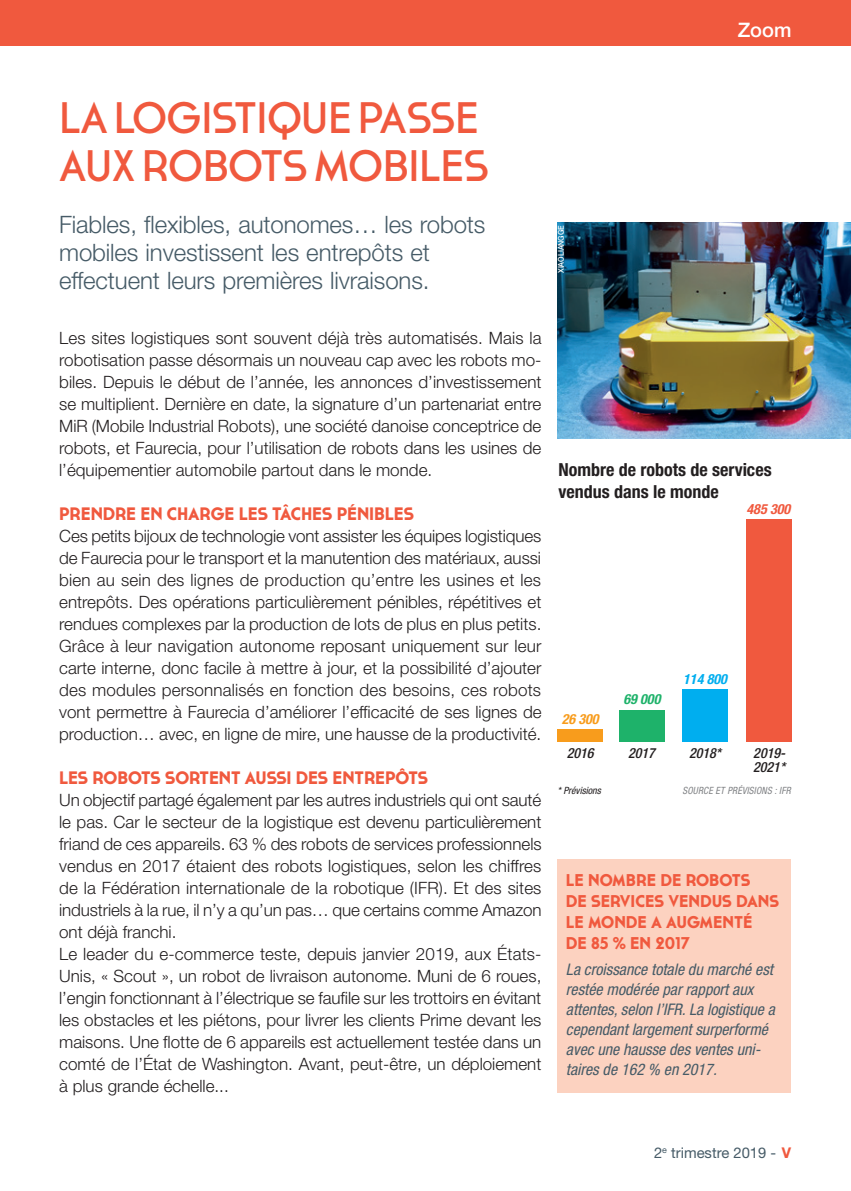
<style>
.page{position:relative;width:851px;height:1191px;background:#fff}
.page>*{position:absolute;margin:0;border:0;box-sizing:border-box;transform-origin:0 0}
.t1{font:44px/48px "Cassannet";letter-spacing:-.005em;color:#f0593e}
.t2{font:300 24px/28px "Helvetica Neue LT Std";letter-spacing:-.005em;color:#465b67}
.t3{font:500 20px "Helvetica Neue LT Std";color:#fff}
.t4{font:700 18px "Cassannet";letter-spacing:-.005em;color:#f0593e}
.t5{font:700 condensed 18px/22px "Helvetica Neue LT Std";color:#231f20}
.t6{font:300 17px/22px "Helvetica Neue LT Std";color:#231f20;text-align:justify}
.t7{font:700 17px/21px "Cassannet";color:#f0593e}
.t8{font:italic condensed 16px/20px "Helvetica Neue LT Std";color:#465b67}
.t9{font:14.8px "Helvetica Neue LT Std";color:#465b67}
.t10{font:italic 500 condensed 14px/14px "Helvetica Neue LT Std";color:#231f20}
.t11{font:italic 700 condensed 14px "Helvetica Neue LT Std";color:#f0593e}
.t12{font:italic 700 condensed 14px "Helvetica Neue LT Std";color:#00aeef}
.t13{font:italic 700 condensed 14px "Helvetica Neue LT Std";color:#1eb26a}
.t14{font:italic 700 condensed 14px "Helvetica Neue LT Std";color:#f89c1c}
.t15{font:italic condensed 10px "Helvetica Neue LT Std";letter-spacing:.025em;color:#808285;scale:.95 1}
.t16{font:italic condensed 10px "Helvetica Neue LT Std";color:#231f20}
.t17{font:500 8px "Helvetica Neue LT Std";letter-spacing:-.01em;color:#fff;scale:.9 1}
.s1{font-weight:700;color:#f0593e}
</style>
<div class="page">
<div style="left:0;top:0;width:850px;height:45px;background:#f0593e"></div>
<img style="left:557px;top:222px;width:293px;height:216px">
<div style="left:557px;top:859px;width:233px;height:233px;background:#fcd2c0"></div>
<div style="left:557px;top:729px;width:45px;height:12px;background:#f89c1c"></div>
<div style="left:619px;top:710px;width:45px;height:31px;background:#1eb26a"></div>
<div style="left:682px;top:689px;width:45px;height:52px;background:#00aeef"></div>
<div style="left:746px;top:519px;width:45px;height:222px;background:#f0593e"></div>
<p class="t3" style="left:737px;top:18px;width:55px">Zoom</p>
<h1 class="t1" style="left:59px;top:93px;width:431px">LA LOGISTIQUE PASSE<br>AUX ROBOTS MOBILES</h1>
<h2 class="t2" style="left:59px;top:210px;width:428px">Fiables, flexibles, autonomes… les robots mobiles investissent les entrepôts et effectuent leurs premières livraisons.</h2>
<p class="t6" style="left:59px;top:327px;width:484px">Les sites logistiques sont souvent déjà très automatisés. Mais la robotisation passe désormais un nouveau cap avec les robots mo&shy;biles. Depuis le début de l’année, les annonces d’investissement se multiplient. Dernière en date, la signature d’un partenariat entre MiR (Mobile Industrial Robots), une société danoise conceptrice de robots, et Faurecia, pour l’utilisation de robots dans les usines de l’équipementier automobile partout dans le monde.</p>
<p class="t4" style="left:59px;top:503px;width:356px">PRENDRE EN CHARGE LES TÂCHES PÉNIBLES</p>
<p class="t6" style="left:59px;top:525px;width:484px">Ces petits bijoux de technologie vont assister les équipes logistiques de Faurecia pour le transport et la manutention des matériaux, aussi bien au sein des lignes de production qu’entre les usines et les entrepôts. Des opérations particulièrement pénibles, répétitives et rendues complexes par la production de lots de plus en plus petits.<br>Grâce à leur navigation autonome reposant uniquement sur leur carte interne, donc facile à mettre à jour, et la possibilité d’ajouter des modules personnalisés en fonction des besoins, ces robots vont permettre à Faurecia d’améliorer l’efficacité de ses lignes de production… avec, en ligne de mire, une hausse de la productivité.</p>
<p class="t4" style="left:59px;top:767px;width:370px">LES ROBOTS SORTENT AUSSI DES ENTREPÔTS</p>
<p class="t6" style="left:59px;top:789px;width:484px;text-align:left">Un objectif partagé également par les autres industriels qui ont sauté le pas. Car le secteur de la logistique est devenu particulièrement friand de ces appareils. 63 % des robots de services professionnels vendus en 2017 étaient des robots logistiques, selon les chiffres de la Fédération internationale de la robotique (IFR). Et des sites industriels à la rue, il n’y a qu’un pas… que certains comme Amazon ont déjà franchi.<br>Le leader du e-commerce teste, depuis janvier 2019, aux États-Unis, « Scout », un robot de livraison autonome. Muni de 6 roues, l’engin fonctionnant à l’électrique se faufile sur les trottoirs en évitant les obstacles et les piétons, pour livrer les clients Prime devant les maisons. Une flotte de 6 appareils est actuellement testée dans un comté de l’État de Washington. Avant, peut-être, un déploiement à plus grande échelle...</p>
<p class="t17" style="left:556px;top:273px;width:55px;rotate:-90deg">XIAOLIANGGE</p>
<p class="t5" style="left:558px;top:458px;width:215px">Nombre de robots de services vendus dans le monde</p>
<p class="t11" style="left:746px;top:500px;width:45px">485 300</p>
<p class="t14" style="left:561px;top:710px;width:38px">26 300</p>
<p class="t13" style="left:623px;top:690px;width:38px">69 000</p>
<p class="t12" style="left:683px;top:670px;width:45px">114 800</p>
<p class="t10" style="left:566px;top:746px;width:28px">2016</p>
<p class="t10" style="left:628px;top:746px;width:28px">2017</p>
<p class="t10" style="left:753px;top:746px;width:34px">2019-<br>2021*</p>
<p class="t10" style="left:689px;top:746px;width:34px">2018*</p>
<p class="t16" style="left:557px;top:784px;width:45px">* Prévisions</p>
<p class="t15" style="left:682px;top:784px;width:116px">SOURCE ET PRÉVISIONS : IFR</p>
<p class="t7" style="left:566px;top:869px;width:215px">LE NOMBRE DE ROBOTS<br>DE SERVICES VENDUS DANS<br>LE MONDE A AUGMENTÉ<br>DE 85 % EN 2017</p>
<p class="t8" style="left:566px;top:959px;width:210px">La croissance totale du marché est restée modérée par rapport aux attentes, selon l’IFR. La logistique a cependant largement surperformé avec une hausse des ventes uni&shy;taires de 162 % en 2017.</p>
<p class="t9" style="left:654px;top:1144px;width:138px">2<sup>e</sup> trimestre 2019 - <span class="s1">V</span></p>
</div>
